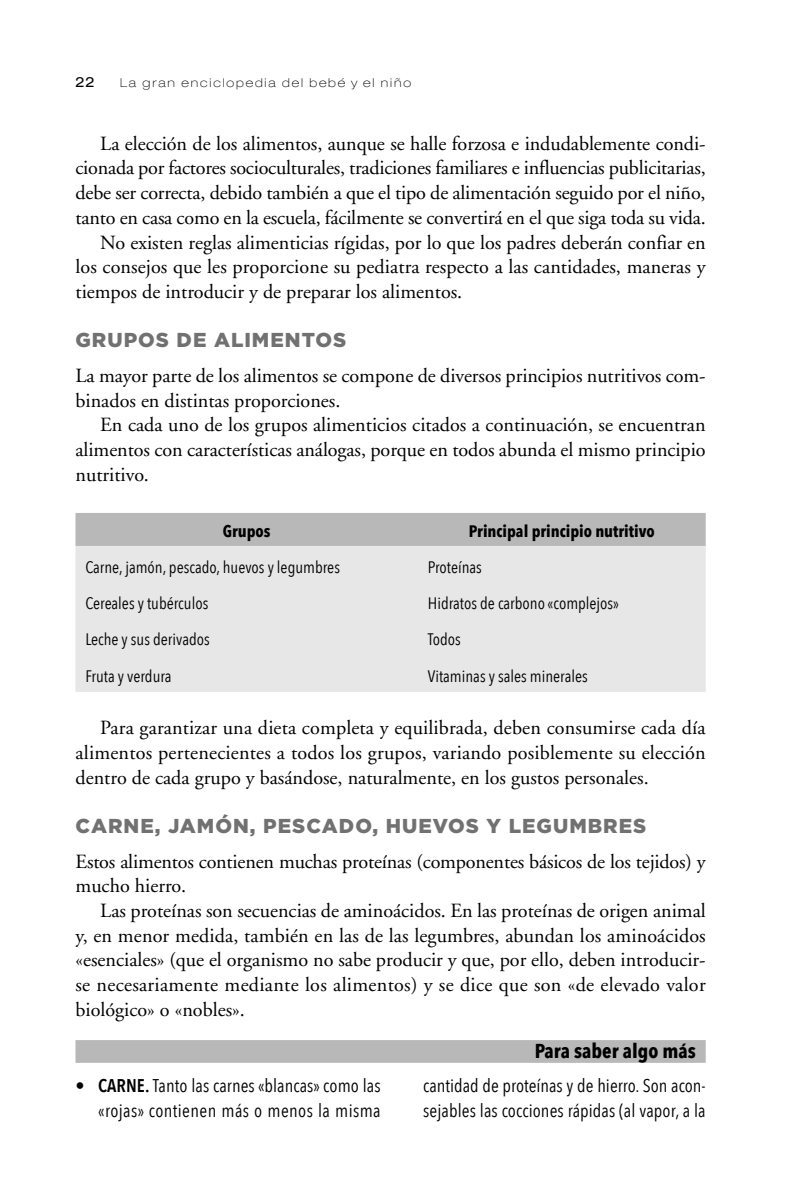
<style>
.page{position:relative;width:794px;height:1189px;background:#fff}
.page>*{position:absolute;margin:0;border:0;box-sizing:border-box;transform-origin:0 0}
.t1{font:20.12px/24.7px "Adobe Garamond";letter-spacing:-.005em;color:#000;text-align:justify}
.t2{font:900 20.12px "Gotham";letter-spacing:.05em;color:#717171}
.t3{font:700 20.12px "Avenir Next Condensed";color:#000}
.t4{font:18.38px/24.7px "Avenir Next Condensed";letter-spacing:.005em;color:#000;text-align:right}
.t5{font:16.62px "Avenir Next Condensed";color:#000}
.t6{font:700 16.62px "Avenir Next Condensed";color:#000}
.t7{font:expanded 14px "Helvetica Neue";color:#000}
.t8{font:100 expanded 12.25px "Helvetica Neue";letter-spacing:.15em;color:#000}
.s1{font-weight:600}
</style>
<div class="page">
<div style="left:75px;top:1040px;width:630px;height:22px;background:#b8b8b8"></div>
<div style="left:75px;top:513px;width:630px;height:33px;background:#b8b8b8"></div>
<div style="left:75px;top:546px;width:630px;height:146px;background:#e7e7e7"></div>
<p class="t7" style="left:75px;top:77px;width:21px">22</p>
<p class="t8" style="left:120px;top:78px;width:292px">La gran enciclopedia del bebe´ y el niño</p>
<p class="t1" style="left:100px;top:133px;width:607px">La elección de los alimentos, aunque se halle forzosa e indudablemente condi-</p>
<p class="t1" style="left:75px;top:157px;width:632px">cionada por factores socioculturales, tradiciones familiares e influencias publicitarias,</p>
<p class="t1" style="left:75px;top:182px;width:631px">debe ser correcta, debido también a que el tipo de alimentación seguido por el niño,</p>
<p class="t1" style="left:75px;top:207px;width:632px">tanto en casa como en la escuela, fácilmente se convertirá en el que siga toda su vida.</p>
<p class="t1" style="left:100px;top:231px;width:607px">No existen reglas alimenticias rígidas, por lo que los padres deberán confiar en</p>
<p class="t1" style="left:75px;top:256px;width:631px">los consejos que les proporcione su pediatra respecto a las cantidades, maneras y</p>
<p class="t1" style="left:75px;top:281px;width:388px">tiempos de introducir y de preparar los alimentos.</p>
<p class="t2" style="left:75px;top:333px;width:272px">GRUPOS DE ALIMENTOS</p>
<p class="t1" style="left:75px;top:365px;width:631px">La mayor parte de los alimentos se compone de diversos principios nutritivos com&shy;binados en distintas proporciones.</p>
<p class="t1" style="left:75px;top:414px;width:631px;text-indent:25px">En cada uno de los grupos alimenticios citados a continuación, se encuentran alimentos con características análogas, porque en todos abunda el mismo principio nutritivo.</p>
<p class="t6" style="left:223px;top:520px;width:49px">Grupos</p>
<p class="t6" style="left:469px;top:520px;width:187px">Principal principio nutritivo</p>
<p class="t5" style="left:85px;top:556px;width:256px">Carne, jamón, pescado, huevos y legumbres</p>
<p class="t5" style="left:428px;top:556px;width:56px">Proteínas</p>
<p class="t5" style="left:85px;top:592px;width:124px">Cereales y tubérculos</p>
<p class="t5" style="left:428px;top:592px;width:193px">Hidratos de carbono «complejos»</p>
<p class="t5" style="left:85px;top:629px;width:126px">Leche y sus derivados</p>
<p class="t5" style="left:428px;top:629px;width:35px">Todos</p>
<p class="t5" style="left:85px;top:665px;width:88px">Fruta y verdura</p>
<p class="t5" style="left:428px;top:665px;width:161px">Vitaminas y sales minerales</p>
<p class="t1" style="left:75px;top:717px;width:632px;text-indent:25px">Para garantizar una dieta completa y equilibrada, deben consumirse cada día alimentos pertenecientes a todos los grupos, variando posiblemente su elección dentro de cada grupo y basándose, naturalmente, en los gustos personales.</p>
<p class="t2" style="left:75px;top:818px;width:572px">CARNE, JAMÓN, PESCADO, HUEVOS Y LEGUMBRES</p>
<p class="t1" style="left:75px;top:850px;width:632px">Estos alimentos contienen muchas proteínas (componentes básicos de los tejidos) y mucho hierro.</p>
<p class="t1" style="left:75px;top:900px;width:632px;text-indent:25px">Las proteínas son secuencias de aminoácidos. En las proteínas de origen animal y, en menor medida, también en las de las legumbres, abundan los aminoácidos «esenciales» (que el organismo no sabe producir y que, por ello, deben introducir&shy;se necesariamente mediante los alimentos) y se dice que son «de elevado valor biológico» o «nobles».</p>
<p class="t3" style="left:535px;top:1037px;width:163px">Para saber algo más</p>
<p class="t4" style="left:75px;top:1074px;width:307px">• <span class="s1">CARNE.</span> Tanto las carnes «blancas» como las «rojas» contienen más o menos la misma</p>
<p class="t4" style="left:423px;top:1074px;width:284px;text-align:left">cantidad de proteínas y de hierro. Son acon&shy;sejables las cocciones rápidas (al vapor, a la</p>
</div>
